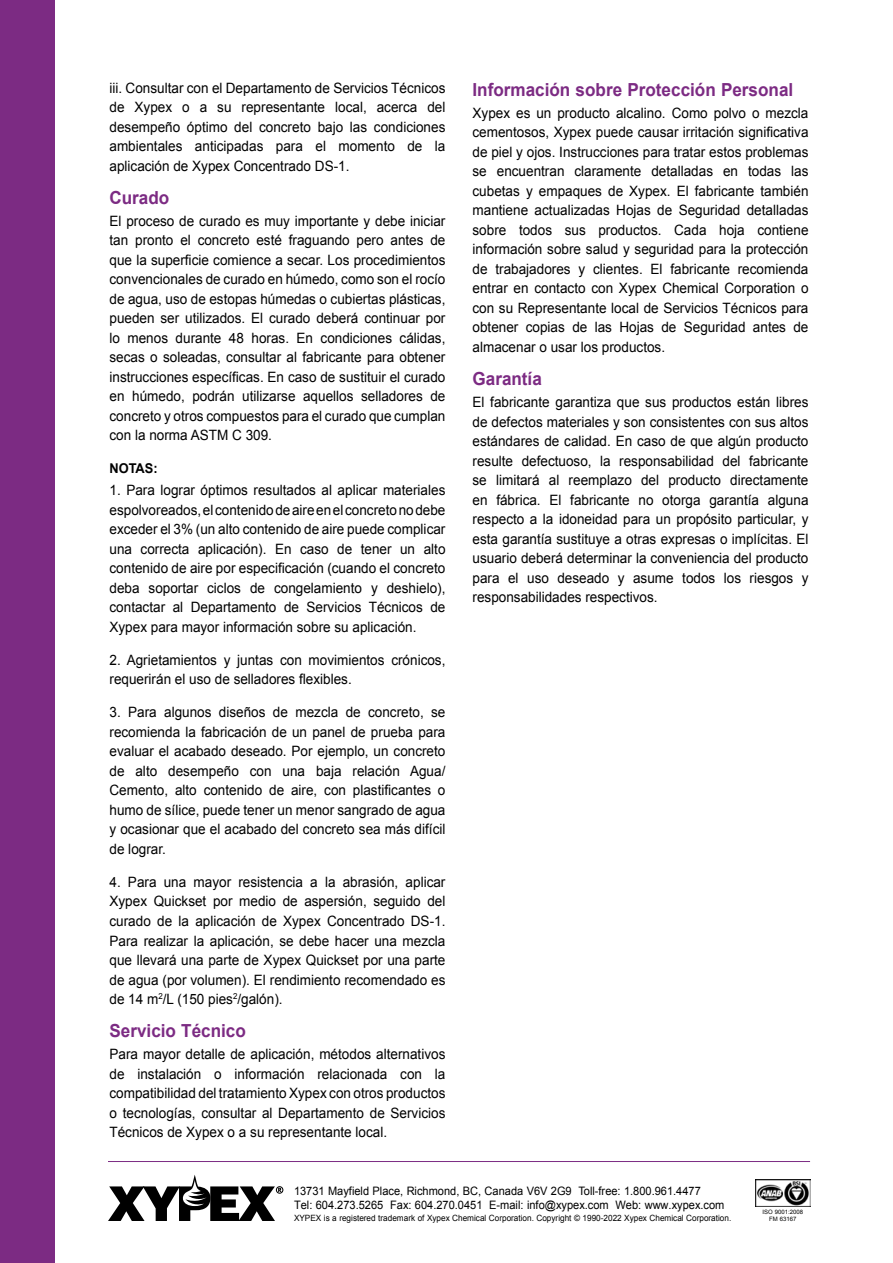
<style>
.page{position:relative;width:893px;height:1263px;background:#fff}
.page>*{position:absolute;margin:0;border:0;box-sizing:border-box;transform-origin:0 0}
.t1{font:700 18px "Arial";color:#7c2b83;scale:.95 1}
.t2{font:14.25px/19.5px "Arial";color:#000;text-align:justify;scale:.95 1}
.t3{font:700 13.5px "Arial";color:#000;scale:.95 1}
.t4{font:11.7px/14.2px "Arial";color:#000;scale:.95 1}
.t5{font:8.7px "Arial";color:#000;scale:.95 1}
.t6{font:6px/6.8px "Arial";color:#000;text-align:center}
</style>
<div class="page">
<hr style="left:108px;top:1161px;width:702px;height:1px;background:#7c2b83">
<svg style="left:108px;top:1175px;width:175px;height:46px"></svg>
<div style="left:0;top:0;width:54px;height:1263px;background:#7c2b83"></div>
<img style="left:755px;top:1179px;width:55px;height:28px">
<p class="t2" style="left:110px;top:78px;width:355px">iii. Consultar con el Departamento de Servicios Técnicos de Xypex o a su representante local, acerca del desempeño óptimo del concreto bajo las condiciones ambientales anticipadas para el momento de la aplicación de Xypex Concentrado DS-1.</p>
<p class="t1" style="left:110px;top:185px;width:65px">Curado</p>
<p class="t2" style="left:110px;top:211px;width:355px">El proceso de curado es muy importante y debe iniciar tan pronto el concreto esté fraguando pero antes de que la superficie comience a secar. Los procedimientos convencionales de curado en húmedo, como son el rocío de agua, uso de estopas húmedas o cubiertas plásticas, pueden ser utilizados. El curado deberá continuar por lo menos durante 48 horas. En condiciones cálidas, secas o soleadas, consultar al fabricante para obtener instrucciones específicas. En caso de sustituir el curado en húmedo, podrán utilizarse aquellos selladores de concreto y otros compuestos para el curado que cumplan con la norma ASTM C 309.</p>
<p class="t3" style="left:110px;top:460px;width:52px">NOTAS:</p>
<p class="t2" style="left:110px;top:481px;width:355px">1. Para lograr óptimos resultados al aplicar materiales espolvoreados, el contenido de aire en el concreto no debe exceder el 3% (un alto contenido de aire puede complicar una correcta aplicación). En caso de tener un alto contenido de aire por especificación (cuando el concreto deba soportar ciclos de congelamiento y deshielo), contactar al Departamento de Servicios Técnicos de Xypex para mayor información sobre su aplicación.</p>
<p class="t2" style="left:110px;top:650px;width:355px">2. Agrietamientos y juntas con movimientos crónicos, requerirán el uso de selladores flexibles.</p>
<p class="t2" style="left:110px;top:703px;width:355px">3. Para algunos diseños de mezcla de concreto, se recomienda la fabricación de un panel de prueba para evaluar el acabado deseado. Por ejemplo, un concreto de alto desempeño con una baja relación Agua/ Cemento, alto contenido de aire, con plastificantes o humo de sílice, puede tener un menor sangrado de agua y ocasionar que el acabado del concreto sea más difícil de lograr.</p>
<p class="t2" style="left:110px;top:872px;width:355px">4. Para una mayor resistencia a la abrasión, aplicar Xypex Quickset por medio de aspersión, seguido del curado de la aplicación de Xypex Concentrado DS-1.<br>Para realizar la aplicación, se debe hacer una mezcla que llevará una parte de Xypex Quickset por una parte de agua (por volumen). El rendimiento recomendado es de 14 m<sup>2</sup>/L (150 pies<sup>2</sup>/galón).</p>
<p class="t1" style="left:110px;top:1019px;width:145px">Servicio Técnico</p>
<p class="t2" style="left:110px;top:1044px;width:355px">Para mayor detalle de aplicación, métodos alternativos de instalación o información relacionada con la compatibilidad del tratamiento Xypex con otros productos o tecnologías, consultar al Departamento de Servicios Técnicos de Xypex o a su representante local.</p>
<p class="t1" style="left:472px;top:77px;width:339px">Información sobre Protección Personal</p>
<p class="t2" style="left:472px;top:103px;width:355px">Xypex es un producto alcalino. Como polvo o mezcla cementosos, Xypex puede causar irritación significativa de piel y ojos. Instrucciones para tratar estos problemas se encuentran claramente detalladas en todas las cubetas y empaques de Xypex. El fabricante también mantiene actualizadas Hojas de Seguridad detalladas sobre todos sus productos. Cada hoja contiene información sobre salud y seguridad para la protección de trabajadores y clientes. El fabricante recomienda entrar en contacto con Xypex Chemical Corporation o con su Representante local de Servicios Técnicos para obtener copias de las Hojas de Seguridad antes de almacenar o usar los productos.</p>
<p class="t1" style="left:472px;top:367px;width:75px">Garantía</p>
<p class="t2" style="left:472px;top:392px;width:355px">El fabricante garantiza que sus productos están libres de defectos materiales y son consistentes con sus altos estándares de calidad. En caso de que algún producto resulte defectuoso, la responsabilidad del fabricante se limitará al reemplazo del producto directamente en fábrica. El fabricante no otorga garantía alguna respecto a la idoneidad para un propósito particular, y esta garantía sustituye a otras expresas o implícitas. El usuario deberá determinar la conveniencia del producto para el uso deseado y asume todos los riesgos y responsabilidades respectivos.</p>
<p class="t4" style="left:294px;top:1184px;width:455px">13731 Mayfield Place, Richmond, BC, Canada V6V 2G9 Toll-free: 1.800.961.4477<br>Tel: 604.273.5265 Fax: 604.270.0451 E-mail: info@xypex.com Web: www.xypex.com</p>
<p class="t5" style="left:294px;top:1212px;width:462px">XYPEX is a registered trademark of Xypex Chemical Corporation. Copyright © 1990-2022 Xypex Chemical Corporation.</p>
<p class="t6" style="left:762px;top:1209px;width:42px">ISO 9001:2008<br>FM 63167</p>
</div>
